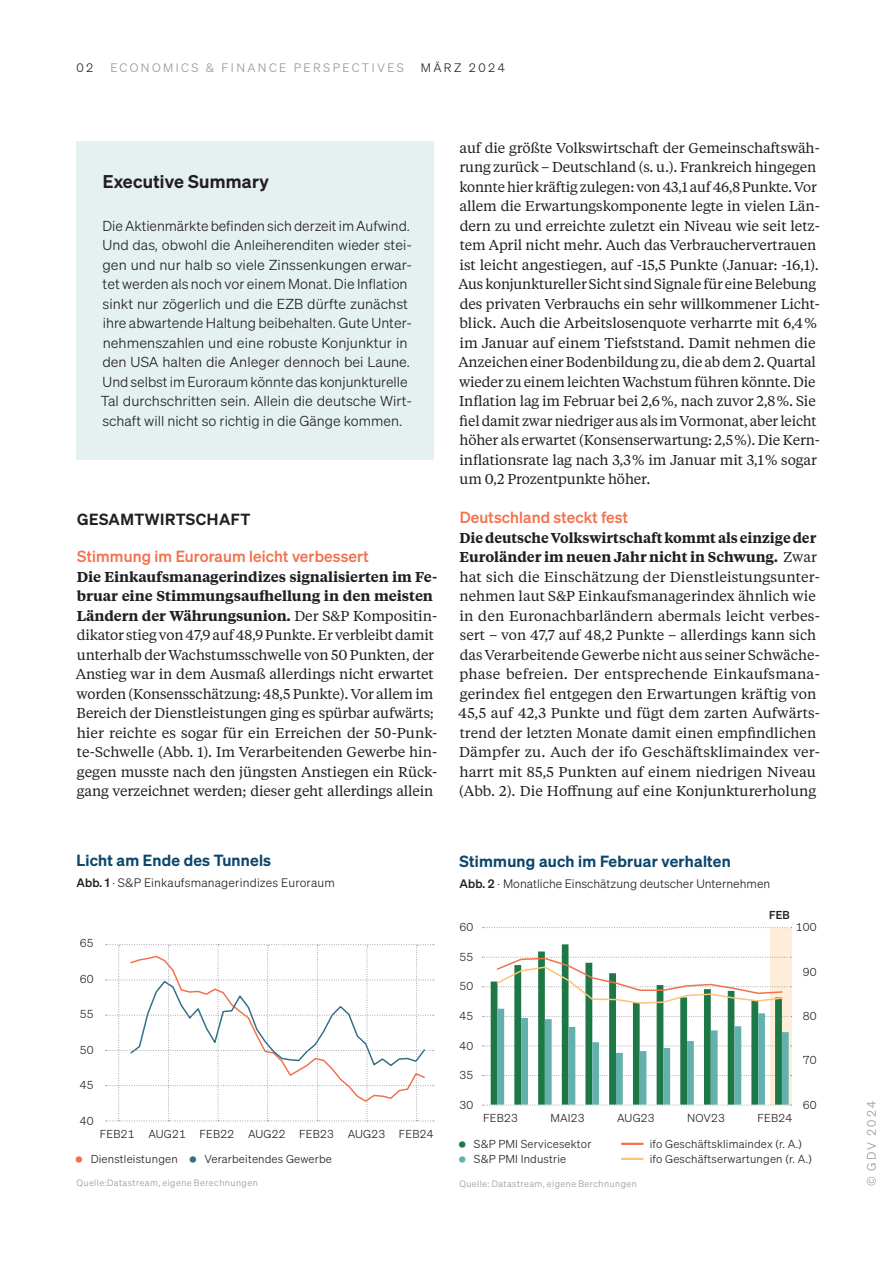
<style>
.page{position:relative;width:893px;height:1263px;background:#fff}
.page>*{position:absolute;margin:0;border:0;box-sizing:border-box;transform-origin:0 0}
._23-kasten-headline{font:600 18px "Sohne";letter-spacing:.015em;color:#231f20}
._23-z1-zwischenuberschrift-prio1_z{font:15.75px "Sohne Kraftig";letter-spacing:.01em;color:#f3714d}
._23-chart-headline{font:600 15.75px "Sohne";letter-spacing:.015em;color:#0c466d}
._23-h0-headline-xl-abschnitt{font:600 15.75px "Sohne";letter-spacing:.035em;color:#231f20}
._23-fliesstext{font:14.25px/19.5px "Tiempos Text";letter-spacing:-.01em;color:#231f20}
._23-kasten-text{font:14.1px/19.5px "Sohne Leicht";color:#231f20}
._23-chart-subline{font:12px "Sohne Leicht";color:#231f20}
.t1{font:12px "Sohne Leicht";letter-spacing:.2em;color:#939598}
._23-chart-subline-2{font:12px "Sohne Leicht";letter-spacing:.2em;color:#231f20}
._23-chart-legende{font:11.25px "Sohne Leicht";letter-spacing:.015em;color:#231f20}
._23-chart-x-achse{font:11.25px "Sohne Leicht";letter-spacing:.015em;color:#231f20}
._23-chart-y-achse{font:11.25px "Sohne Leicht";letter-spacing:.015em;color:#231f20}
._23-chart-x-achse-2{font:11.25px "Sohne Kraftig";color:#231f20}
._23-chart-quelle{font:9px "Sohne Leicht";letter-spacing:.05em;color:#939598}
.s1{font-weight:600}
.s2{font-family:"Sohne Kraftig"}
.s3{font-family:"Sohne Extrafett";font-size:15.15px;color:#f2714d}
.s4{font-family:"Sohne Extrafett";font-size:15.15px;color:#326f87}
.s5{font-family:"Sohne Extrafett";font-size:15.15px;color:#1d7747}
.s6{font-family:"Sohne Extrafett";font-size:15.15px;color:#62b1ac}
</style>
<div class="page">
<div style="left:77px;top:141px;width:357px;height:319px;background:#e5f0f0"></div>
<hr style="left:622px;top:1143px;width:21px;height:2px;background:#f2714d">
<hr style="left:622px;top:1158px;width:21px;height:2px;background:#fdc27b">
<div style="left:770px;top:928px;width:22px;height:177px;background:#feeed9"></div>
<svg style="left:482px;top:927px;width:310px;height:1px"></svg>
<svg style="left:491px;top:944px;width:289px;height:13px"></svg>
<svg style="left:482px;top:957px;width:310px;height:149px"></svg>
<svg style="left:106px;top:944px;width:328px;height:177px"></svg>
<p class="_23-chart-subline" style="left:77px;top:61px;width:18px">02</p>
<p class="t1" style="left:110px;top:61px;width:295px">ECONOMICS &amp; FINANCE PERSPECTIVES</p>
<p class="_23-chart-subline-2" style="left:421px;top:61px;width:86px">MÄRZ 2024</p>
<p class="_23-kasten-headline" style="left:103px;top:170px;width:168px">Executive Summary</p>
<p class="_23-kasten-text" style="left:101px;top:216px;width:313px">Die Aktienmärkte befinden sich derzeit im Aufwind.<br>Und das, obwohl die Anleiherenditen wieder stei&shy;gen und nur halb so viele Zinssenkungen erwar&shy;tet werden als noch vor einem Monat. Die Inflation sinkt nur zögerlich und die EZB dürfte zunächst ihre abwartende Haltung beibehalten. Gute Unter&shy;nehmenszahlen und eine robuste Konjunktur in den USA halten die Anleger dennoch bei Laune.<br>Und selbst im Euroraum könnte das konjunkturelle Tal durchschritten sein. Allein die deutsche Wirt&shy;schaft will nicht so richtig in die Gänge kommen.</p>
<p class="_23-h0-headline-xl-abschnitt" style="left:77px;top:509px;width:175px">GESAMTWIRTSCHAFT</p>
<p class="_23-z1-zwischenuberschrift-prio1_z" style="left:77px;top:547px;width:293px">Stimmung im Euroraum leicht verbessert</p>
<p class="_23-fliesstext" style="left:76px;top:566px;width:363px"><span class="s1">Die Einkaufsmanagerindizes signalisierten im Fe&shy;bruar eine Stimmungsaufhellung in den meisten Ländern der Währungsunion.</span> Der S&amp;P Kompositin&shy;dikator stieg von 47,9 auf 48,9 Punkte. Er verbleibt damit unterhalb der Wachstumsschwelle von 50 Punkten, der Anstieg war in dem Ausmaß allerdings nicht erwartet worden (Konsensschätzung: 48,5 Punkte). Vor allem im Bereich der Dienstleistungen ging es spürbar aufwärts; hier reichte es sogar für ein Erreichen der 50-Punk&shy;te-Schwelle (Abb. 1). Im Verarbeitenden Gewerbe hin&shy;gegen musste nach den jüngsten Anstiegen ein Rück&shy;gang verzeichnet werden; dieser geht allerdings allein</p>
<p class="_23-fliesstext" style="left:458px;top:137px;width:363px">auf die größte Volkswirtschaft der Gemeinschaftswäh&shy;rung zurück – Deutschland (s. u.). Frankreich hingegen konnte hier kräftig zulegen: von 43,1 auf 46,8 Punkte. Vor allem die Erwartungskomponente legte in vielen Län&shy;dern zu und erreichte zuletzt ein Niveau wie seit letz&shy;tem April nicht mehr. Auch das Verbrauchervertrauen ist leicht angestiegen, auf -15,5 Punkte (Januar: -16,1).<br>Aus konjunktureller Sicht sind Signale für eine Belebung des privaten Verbrauchs ein sehr willkommener Licht&shy;blick. Auch die Arbeitslosenquote verharrte mit 6,4% im Januar auf einem Tiefststand. Damit nehmen die Anzeichen einer Bodenbildung zu, die ab dem 2. Quartal wieder zu einem leichten Wachstum führen könnte. Die Inflation lag im Februar bei 2,6%, nach zuvor 2,8%. Sie fiel damit zwar niedriger aus als im Vormonat, aber leicht höher als erwartet (Konsenserwartung: 2,5%). Die Kern&shy;inflationsrate lag nach 3,3% im Januar mit 3,1% sogar um 0,2 Prozentpunkte höher.</p>
<p class="_23-z1-zwischenuberschrift-prio1_z" style="left:460px;top:508px;width:170px">Deutschland steckt fest</p>
<p class="_23-fliesstext" style="left:458px;top:527px;width:363px"><span class="s1">Die deutsche Volkswirtschaft kommt als einzige der Euroländer im neuen Jahr nicht in Schwung.</span> Zwar hat sich die Einschätzung der Dienstleistungsunter&shy;nehmen laut S&amp;P Einkaufsmanagerindex ähnlich wie in den Euronachbarländern abermals leicht verbes&shy;sert – von 47,7 auf 48,2 Punkte – allerdings kann sich das Verarbeitende Gewerbe nicht aus seiner Schwäche&shy;phase befreien. Der entsprechende Einkaufsmana&shy;gerindex fiel entgegen den Erwartungen kräftig von 45,5 auf 42,3 Punkte und fügt dem zarten Aufwärts&shy;trend der letzten Monate damit einen empfindlichen Dämpfer zu. Auch der ifo Geschäftsklimaindex ver&shy;harrt mit 85,5 Punkten auf einem niedrigen Niveau (Abb. 2). Die Hoffnung auf eine Konjunkturerholung</p>
<p class="_23-chart-headline" style="left:76px;top:850px;width:196px">Licht am Ende des Tunnels</p>
<p class="_23-chart-subline" style="left:76px;top:876px;width:260px"><span class="s2">Abb. 1</span> · S&amp;P Einkaufsmanagerindizes Euroraum</p>
<p class="_23-chart-y-achse" style="left:80px;top:937px;width:15px">65</p>
<p class="_23-chart-y-achse" style="left:80px;top:972px;width:15px">60</p>
<p class="_23-chart-y-achse" style="left:80px;top:1008px;width:15px">55</p>
<p class="_23-chart-y-achse" style="left:80px;top:1043px;width:15px">50</p>
<p class="_23-chart-y-achse" style="left:80px;top:1079px;width:15px">45</p>
<p class="_23-chart-y-achse" style="left:80px;top:1114px;width:15px">40</p>
<p class="_23-chart-x-achse" style="left:100px;top:1127px;width:335px">FEB21 AUG21 FEB22 AUG22 FEB23 AUG23 FEB24</p>
<p class="_23-chart-legende" style="left:76px;top:1152px;width:258px"><span class="s3">•</span> Dienstleistungen <span class="s4">•</span> Verarbeitendes Gewerbe</p>
<p class="_23-chart-quelle" style="left:77px;top:1178px;width:183px">Quelle:Datastream, eigene Berechnungen</p>
<p class="_23-chart-headline" style="left:459px;top:851px;width:273px">Stimmung auch im Februar verhalten</p>
<p class="_23-chart-subline" style="left:459px;top:877px;width:312px"><span class="s2">Abb. 2</span> · Monatliche Einschätzung deutscher Unternehmen</p>
<p class="_23-chart-y-achse" style="left:459px;top:920px;width:15px">60</p>
<p class="_23-chart-y-achse" style="left:459px;top:950px;width:15px">55</p>
<p class="_23-chart-y-achse" style="left:459px;top:980px;width:15px">50</p>
<p class="_23-chart-y-achse" style="left:459px;top:1009px;width:15px">45</p>
<p class="_23-chart-y-achse" style="left:459px;top:1039px;width:15px">40</p>
<p class="_23-chart-y-achse" style="left:459px;top:1069px;width:15px">35</p>
<p class="_23-chart-y-achse" style="left:459px;top:1098px;width:15px">30</p>
<p class="_23-chart-x-achse" style="left:483px;top:1111px;width:36px">FEB23</p>
<p class="_23-chart-x-achse" style="left:550px;top:1111px;width:36px">MAI23</p>
<p class="_23-chart-x-achse" style="left:617px;top:1111px;width:39px">AUG23</p>
<p class="_23-chart-x-achse" style="left:687px;top:1111px;width:39px">NOV23</p>
<p class="_23-chart-x-achse" style="left:757px;top:1111px;width:36px">FEB24</p>
<p class="_23-chart-legende" style="left:459px;top:1137px;width:134px"><span class="s5">•</span> S&amp;P PMI Servicesektor</p>
<p class="_23-chart-legende" style="left:650px;top:1137px;width:154px">ifo Geschäftsklimaindex (r. A.)</p>
<p class="_23-chart-legende" style="left:459px;top:1152px;width:109px"><span class="s6">•</span> S&amp;P PMI Industrie</p>
<p class="_23-chart-legende" style="left:650px;top:1152px;width:164px">ifo Geschäftserwartungen (r. A.)</p>
<p class="_23-chart-x-achse-2" style="left:769px;top:908px;width:22px">FEB</p>
<p class="_23-chart-y-achse" style="left:796px;top:920px;width:22px">100</p>
<p class="_23-chart-y-achse" style="left:803px;top:965px;width:15px">90</p>
<p class="_23-chart-y-achse" style="left:803px;top:1009px;width:15px">80</p>
<p class="_23-chart-y-achse" style="left:803px;top:1054px;width:15px">70</p>
<p class="_23-chart-y-achse" style="left:803px;top:1098px;width:15px">60</p>
<p class="_23-chart-quelle" style="left:459px;top:1178px;width:179px">Quelle: Datastream, eigene Berchnungen</p>
<p class="t1" style="left:865px;top:1186px;width:87px;rotate:-90deg">© GDV 2024</p>
</div>
